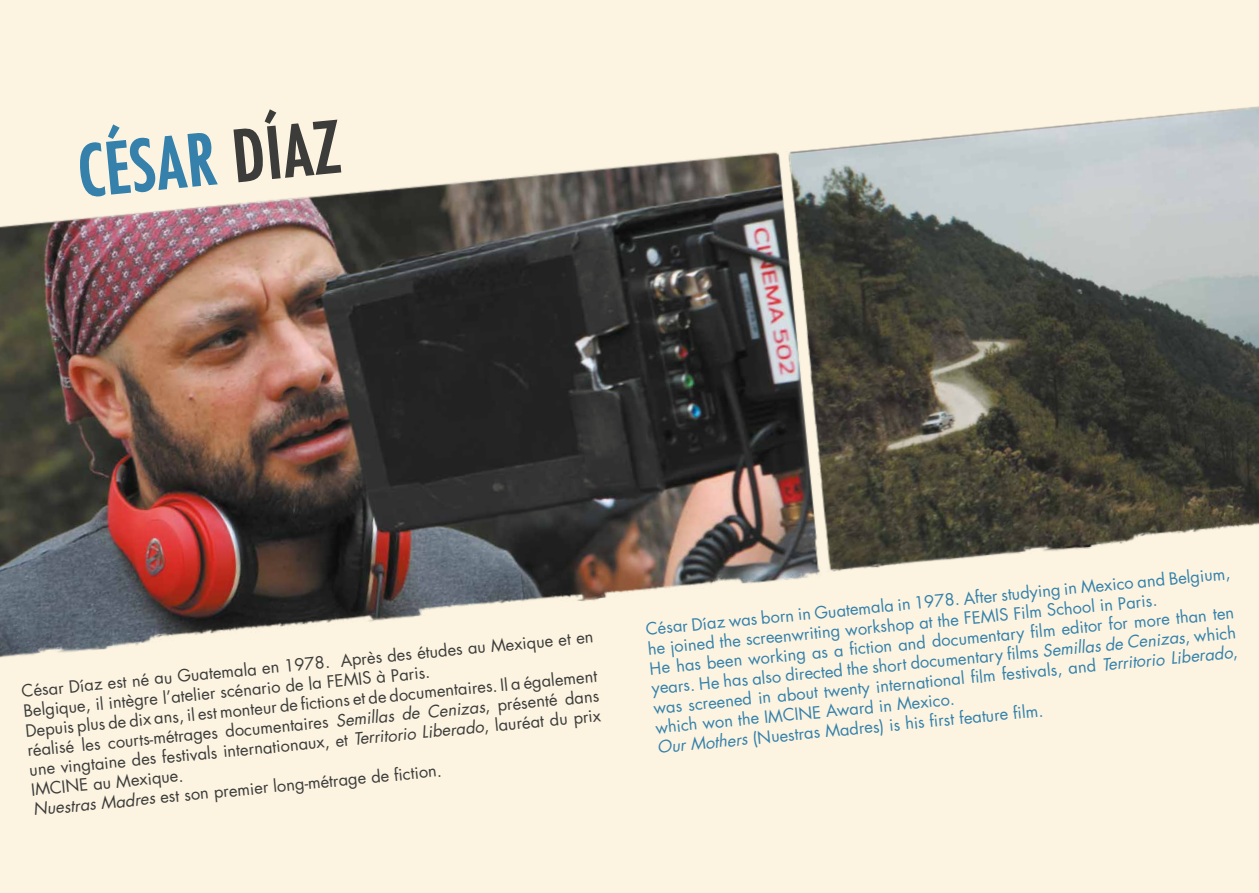
<style>
.page{position:relative;width:1259px;height:893px;background:#fcf4e1}
.page>*{position:absolute;margin:0;border:0;box-sizing:border-box;transform-origin:0 0}
.t1{font:condensed 67.8px "Futura";color:#3581ab}
.t2{font:16.5px/20.2px "Futura";color:#3581ab}
.t3{font:16.5px/20.4px "Futura";color:#3c3c3b}
.s1{color:#3c3c3b}
.s2{font-style:italic}
</style>
<div class="page">
<svg style="left:83px;top:124px;width:129px;height:24px"></svg>
<svg style="left:233px;top:109px;width:105px;height:39px"></svg>
<img style="left:0;top:148px;width:818px;height:510px">
<img style="left:784px;top:106px;width:475px;height:468px">
<p class="t1" style="left:74px;top:130px;width:264px;rotate:-6deg">CÉSAR <span class="s1">DÍAZ</span></p>
<p class="t3" style="left:21px;top:678px;width:576px;rotate:-5deg">César Díaz est né au Guatemala en 1978. Après des études au Mexique et en<br>Belgique, il intègre l’atelier scénario de la FEMIS à Paris.</p>
<p class="t3" style="left:24px;top:718px;width:576px;text-align:justify;rotate:-5deg">Depuis plus de dix ans, il est monteur de fi ctions et de documentaires. Il a également réalisé les courts-métrages documentaires <span class="s2">Semillas de Cenizas</span>, présenté dans une vingtaine des festivals internationaux, et <span class="s2">Territorio Liberado</span>, lauréat du prix IMCINE au Mexique.</p>
<p class="t3" style="left:32px;top:797px;width:412px;rotate:-5deg"><span class="s2">Nuestras Madres</span> est son premier long-métrage de fi ction.</p>
<p class="t2" style="left:645px;top:616px;width:588px;rotate:-5deg">César Díaz was born in Guatemala in 1978. After studying in Mexico and Belgium, he joined the screenwriting workshop at the FEMIS Film School in Paris.</p>
<p class="t2" style="left:648px;top:655px;width:589px;text-align:justify;rotate:-5deg">He has been working as a fi ction and documentary fi lm editor for more than ten years. He has also directed the short documentary fi lms <span class="s2">Semillas de Cen</span><sup>izas</sup>, which was screened in about twenty international fi lm festivals, and <span class="s2">Territorio L</span><sup>iberado</sup>, which won the IMCINE Award in Mexico.</p>
<p class="t2" style="left:656px;top:735px;width:389px;rotate:-5deg"><span class="s2">Our Mothers</span> (Nuestras Madres) is his fi rst feature fi lm.</p>
</div>
